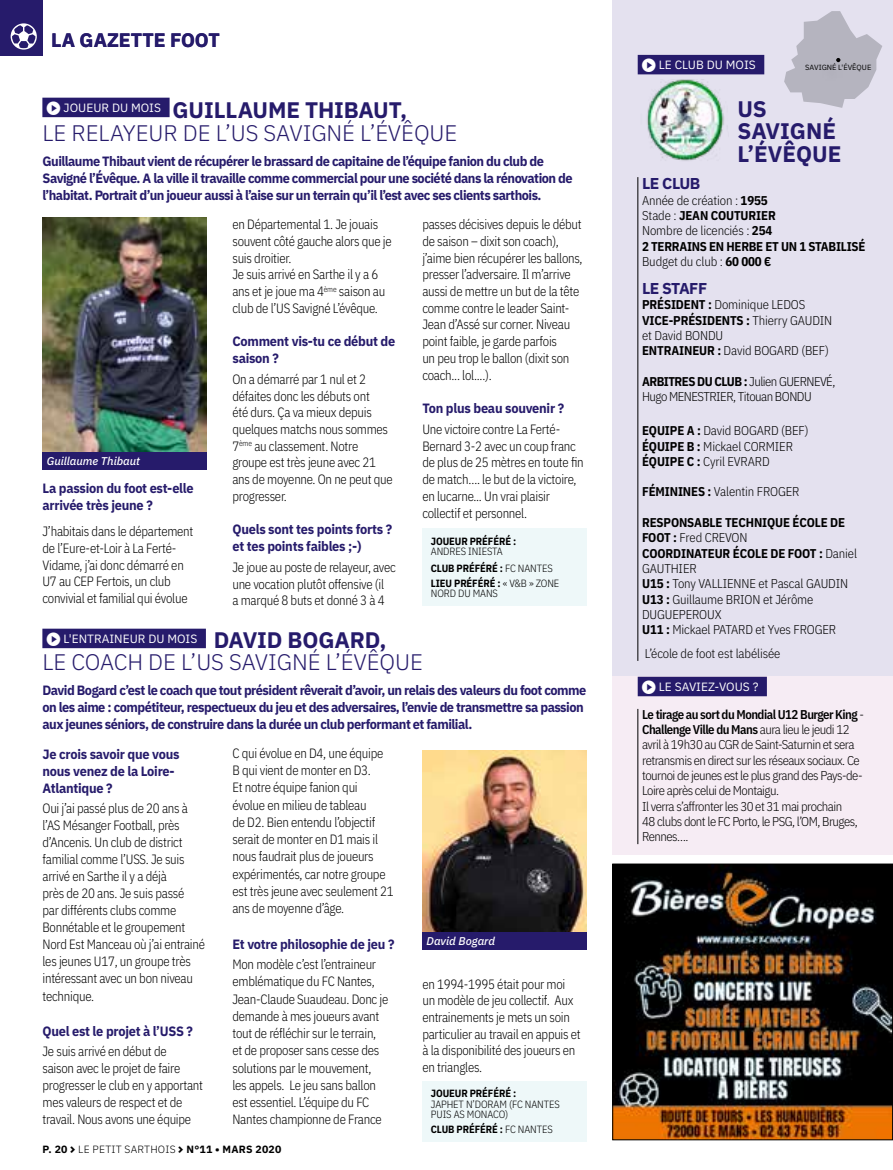
<style>
.page{position:relative;width:893px;height:1170px;background:#fff}
.page>*{position:absolute;margin:0;border:0;box-sizing:border-box;transform-origin:0 0}
.t1{font:300 22.5px/22.6px "IBM Plex Sans";letter-spacing:-.005em;color:#261b6b}
.t2{font:700 22.5px/22.5px "IBM Plex Sans";color:#261b6b}
.t3{font:700 19.5px "IBM Plex Sans";color:#261b6b}
.t4{font:700 15.75px "IBM Plex Sans";letter-spacing:-.03em;color:#261b6b}
.t5{font:300 13.5px/16.6px "IBM Plex Sans Cond";letter-spacing:-.02em;color:#000;scale:.95 1}
.t6{font:700 13.5px/16.6px "IBM Plex Sans";letter-spacing:-.04em;color:#261b6b;scale:.95 1}
.t7{font:700 13.5px/16.6px "IBM Plex Sans";letter-spacing:-.02em;color:#261b6b;scale:.95 1}
.t8{font:300 12.75px/15.3px "IBM Plex Sans Cond";letter-spacing:-.01em;color:#000}
.t9{font:300 12.75px/15.3px "IBM Plex Sans Cond";letter-spacing:-.04em;color:#000}
.t10{font:700 12.75px/15.3px "IBM Plex Sans Cond";letter-spacing:-.02em;color:#000}
.t11{font:12px "IBM Plex Sans";color:#fff}
.t12{font:italic 500 11.25px "IBM Plex Sans";color:#fff}
.t13{font:300 10.5px/10.5px "IBM Plex Sans Cond";letter-spacing:-.01em;color:#000}
.t14{font:700 10.5px "IBM Plex Sans Cond";letter-spacing:-.01em;color:#000}
.t15{font:700 10.5px "IBM Plex Sans";letter-spacing:.02em;color:#000}
.t16{font:7.5px "IBM Plex Sans";color:#000}
.s1{font-weight:700}
.s2{font-family:"open iconic";font-size:13.5px}
.s3{font-weight:700;font-size:22.5px;color:#261b6b}
.s4{font-weight:300}
.s5{font-weight:600}
</style>
<div class="page">
<div style="left:42px;top:98px;width:128px;height:19px;background:#261b6b"></div>
<img style="left:422px;top:750px;width:165px;height:181px">
<img style="left:43px;top:218px;width:164px;height:234px">
<div style="left:43px;top:452px;width:164px;height:17px;background:#261b6b"></div>
<div style="left:422px;top:931px;width:165px;height:18px;background:#261b6b"></div>
<div style="left:0;top:0;width:43px;height:55px;background:#261b6b"></div>
<svg style="left:11px;top:23px;width:26px;height:27px"></svg>
<div style="left:42px;top:628px;width:164px;height:20px;background:#261b6b"></div>
<div style="left:612px;top:0;width:281px;height:676px;background:#e4e1ef"></div>
<img style="left:647px;top:79px;width:77px;height:82px">
<svg style="left:784px;top:11px;width:98px;height:97px"></svg>
<div style="left:612px;top:676px;width:281px;height:179px;background:#f6ecf4"></div>
<div style="left:638px;top:676px;width:129px;height:20px;background:#261b6b"></div>
<hr style="left:637px;top:708px;width:1px;height:136px;background:#000">
<div style="left:422px;top:528px;width:165px;height:77px;background:#eef8f9"></div>
<div style="left:422px;top:1080px;width:165px;height:61px;background:#eef8f9"></div>
<div style="left:638px;top:55px;width:126px;height:19px;background:#261b6b"></div>
<hr style="left:637px;top:177px;width:1px;height:484px;background:#000">
<img style="left:614px;top:865px;width:277px;height:273px">
<div style="left:612px;top:863px;width:281px;height:277px;border:1px solid #000"></div>
<h2 class="t3" style="left:51px;top:24px;width:170px">LA GAZETTE FOOT</h2>
<h1 class="t1" style="left:43px;top:97px;width:416px"><sup>ª</sup> <sup>JOUEUR</sup> <sup>DU</sup> <sup>MOIS</sup> <span class="s1">GUILLAUME THIBAUT,<br></span>LE RELAYEUR DE L’US SAVIGNÉ L’ÉVÊQUE</h1>
<p class="t6" style="left:43px;top:152px;width:560px">Guillaume Thibaut vient de récupérer le brassard de capitaine de l’équipe fanion du club de<br>Savigné l’Évêque. A la ville il travaille comme commercial pour une société dans la rénovation de l’habitat. Portrait d’un joueur aussi à l’aise sur un terrain qu’il l’est avec ses clients sarthois.</p>
<p class="t12" style="left:47px;top:452px;width:95px">Guillaume Thibaut</p>
<p class="t7" style="left:43px;top:479px;width:161px">La passion du foot est-elle arrivée très jeune ?</p>
<p class="t5" style="left:43px;top:522px;width:160px">J’habitais dans le département de l’Eure-et-Loir à La Ferté-<br>Vidame, j’ai donc démarré en<br>U7 au CEP Fertois, un club convivial et familial qui évolue</p>
<p class="t5" style="left:232px;top:215px;width:169px">en Départemental 1. Je jouais souvent côté gauche alors que je suis droitier.<br>Je suis arrivé en Sarthe il y a 6 ans et je joue ma 4<sup>ème</sup> saison au club de l’US Savigné L’évêque.</p>
<p class="t7" style="left:232px;top:332px;width:173px">Comment vis-tu ce début de saison ?</p>
<p class="t5" style="left:232px;top:369px;width:170px">On a démarré par 1 nul et 2 défaites donc les débuts ont<br>été durs. Ça va mieux depuis quelques matchs nous sommes<br>7<sup>ème</sup> au classement. Notre groupe est très jeune avec 21 ans de moyenne. On ne peut que progresser.</p>
<p class="t7" style="left:232px;top:520px;width:170px">Quels sont tes points forts ? et tes points faibles ;-)</p>
<p class="t5" style="left:232px;top:557px;width:174px">Je joue au poste de relayeur, avec une vocation plutôt offensive (il<br>a marqué 8 buts et donné 3 à 4</p>
<p class="t5" style="left:422px;top:215px;width:170px">passes décisives depuis le début de saison – dixit son coach), j’aime bien récupérer les ballons, presser l’adversaire. Il m’arrive aussi de mettre un but de la tête comme contre le leader Saint-<br>Jean d’Assé sur corner. Niveau point faible, je garde parfois<br>un peu trop le ballon (dixit son coach... lol....).</p>
<p class="t7" style="left:422px;top:399px;width:151px">Ton plus beau souvenir ?</p>
<p class="t5" style="left:422px;top:419px;width:171px">Une victoire contre La Ferté-<br>Bernard 3-2 avec un coup franc de plus de 25 mètres en toute fin de match…. le but de la victoire, en lucarne... Un vrai plaisir collectif et personnel.</p>
<p class="t14" style="left:431px;top:532px;width:87px">JOUEUR PRÉFÉRÉ :</p>
<p class="t13" style="left:431px;top:542px;width:123px;line-height:16.5px">ANDRES INIESTA<br><span class="s1">CLUB PRÉFÉRÉ :</span> FC NANTES</p>
<p class="t13" style="left:431px;top:576px;width:130px"><span class="s1">LIEU PRÉFÉRÉ :</span> « V&amp;B » ZONE<br>NORD DU MANS</p>
<p class="t11" style="left:47px;top:629px;width:341px"><span class="s2">ª</span> L'ENTRAINEUR DU MOIS <span class="s3">DAVID BOGARD,</span></p>
<h1 class="t1" style="left:43px;top:649px;width:382px">LE COACH DE L’US SAVIGNÉ L’ÉVÊQUE</h1>
<p class="t6" style="left:43px;top:681px;width:574px">David Bogard c’est le coach que tout président rêverait d’avoir, un relais des valeurs du foot comme on les aime : compétiteur, respectueux du jeu et des adversaires, l’envie de transmettre sa passion aux jeunes séniors, de construire dans la durée un club performant et familial.</p>
<p class="t7" style="left:43px;top:744px;width:146px">Je crois savoir que vous nous venez de la Loire-<br>Atlantique ?</p>
<p class="t5" style="left:43px;top:798px;width:173px;line-height:17.1px">Oui j’ai passé plus de 20 ans à l’AS Mésanger Football, près d’Ancenis. Un club de district familial comme l’USS. Je suis arrivé en Sarthe il y a déjà<br>près de 20 ans. Je suis passé<br>par différents clubs comme<br>Bonnétable et le groupement<br>Nord Est Manceau où j’ai entrainé les jeunes U17, un groupe très intéressant avec un bon niveau technique.</p>
<p class="t7" style="left:43px;top:1021px;width:160px">Quel est le projet à l’USS ?</p>
<p class="t5" style="left:43px;top:1041px;width:170px;line-height:17.1px">Je suis arrivé en début de<br>saison avec le projet de faire progresser le club en y apportant mes valeurs de respect et de travail. Nous avons une équipe</p>
<p class="t5" style="left:232px;top:743px;width:171px;line-height:17.2px">C qui évolue en D4, une équipe<br>B qui vient de monter en D3.<br>Et notre équipe fanion qui évolue en milieu de tableau<br>de D2. Bien entendu l’objectif serait de monter en D1 mais il nous faudrait plus de joueurs expérimentés, car notre groupe est très jeune avec seulement 21 ans de moyenne d’âge.</p>
<p class="t7" style="left:232px;top:934px;width:172px">Et votre philosophie de jeu ?</p>
<p class="t5" style="left:232px;top:954px;width:166px;line-height:17.2px">Mon modèle c’est l’entraineur emblématique du FC Nantes,<br>Jean-Claude Suaudeau. Donc je demande à mes joueurs avant tout de réfléchir sur le terrain, et de proposer sans cesse des solutions par le mouvement, les appels. Le jeu sans ballon est essentiel. L’équipe du FC<br>Nantes championne de France</p>
<p class="t12" style="left:427px;top:932px;width:70px">David Bogard</p>
<p class="t5" style="left:422px;top:974px;width:168px">en 1994-1995 était pour moi un modèle de jeu collectif. Aux entrainements je mets un soin particulier au travail en appuis et à la disponibilité des joueurs en en triangles.</p>
<p class="t14" style="left:431px;top:1084px;width:87px">JOUEUR PRÉFÉRÉ :</p>
<p class="t13" style="left:431px;top:1097px;width:130px">JAPHET N’DORAM (FC NANTES<br>PUIS AS MONACO)</p>
<p class="t14" style="left:431px;top:1120px;width:123px">CLUB PRÉFÉRÉ : <span class="s4">FC NANTES</span></p>
<p class="t15" style="left:43px;top:1140px;width:240px">P. 20 <span class="s4">LE PETIT SARTHOIS</span> N°11 • MARS 2020</p>
<p class="t11" style="left:642px;top:55px;width:115px"><span class="s2">ª</span> LE CLUB DU MOIS</p>
<h1 class="t2" style="left:737px;top:96px;width:106px">US<br>SAVIGNÉ<br>L’ÉVÊQUE</h1>
<p class="t4" style="left:642px;top:171px;width:60px">LE CLUB</p>
<p class="t10" style="left:642px;top:191px;width:225px"><span class="s4">Année de création :</span> 1955<br><span class="s4">Stade :</span> JEAN COUTURIER<br><span class="s4">Nombre de licenciés :</span> 254<br>2 TERRAINS EN HERBE ET UN 1 STABILISÉ<br><span class="s4">Budget du club :</span> 60 000 €</p>
<p class="t4" style="left:642px;top:276px;width:67px">LE STAFF</p>
<p class="t8" style="left:642px;top:296px;width:192px"><span class="s1">PRÉSIDENT :</span> Dominique LEDOS<br><span class="s1">VICE-PRÉSIDENTS :</span> Thierry GAUDIN et David BONDU<br><span class="s1">ENTRAINEUR :</span> David BOGARD (BEF)</p>
<p class="t9" style="left:642px;top:372px;width:195px"><span class="s1">ARBITRES DU CLUB :</span> Julien GUERNEVÉ,<br>Hugo MENESTRIER, Titouan BONDU</p>
<p class="t8" style="left:642px;top:422px;width:168px"><span class="s1">EQUIPE A :</span> David BOGARD (BEF)<br><span class="s1">ÉQUIPE B :</span> Mickael CORMIER<br><span class="s1">ÉQUIPE C :</span> Cyril EVRARD</p>
<p class="t8" style="left:642px;top:483px;width:159px"><span class="s1">FÉMININES :</span> Valentin FROGER</p>
<p class="t8" style="left:642px;top:514px;width:216px"><span class="s1">RESPONSABLE TECHNIQUE ÉCOLE DE<br>FOOT :</span> Fred CREVON<br><span class="s1">COORDINATEUR ÉCOLE DE FOOT :</span> Daniel<br>GAUTHIER<br><span class="s1">U15 :</span> Tony VALLIENNE et Pascal GAUDIN<br><span class="s1">U13 :</span> Guillaume BRION et Jérôme<br>DUGUEPEROUX<br><span class="s1">U11 :</span> Mickael PATARD et Yves FROGER</p>
<p class="t8" style="left:645px;top:644px;width:137px">L’école de foot est labélisée</p>
<p class="t16" style="left:805px;top:61px;width:68px">SAVIGNÉ L'ÉVÊQUE</p>
<p class="t11" style="left:642px;top:677px;width:118px"><span class="s2">ª</span> LE SAVIEZ-VOUS ?</p>
<p class="t9" style="left:642px;top:705px;width:224px"><span class="s5">Le tirage au sort du Mondial U12 Burger King</span> - <span class="s5">Challenge Ville du Mans</span> aura lieu le jeudi 12 avril à 19h30 au CGR de Saint-Saturnin et sera retransmis en direct sur les réseaux sociaux. Ce tournoi de jeunes est le plus grand des Pays-de-Loire après celui de Montaigu.<br>Il verra s’affronter les 30 et 31 mai prochain<br>48 clubs dont le FC Porto, le PSG, l’OM, Bruges, Rennes….</p>
</div>
